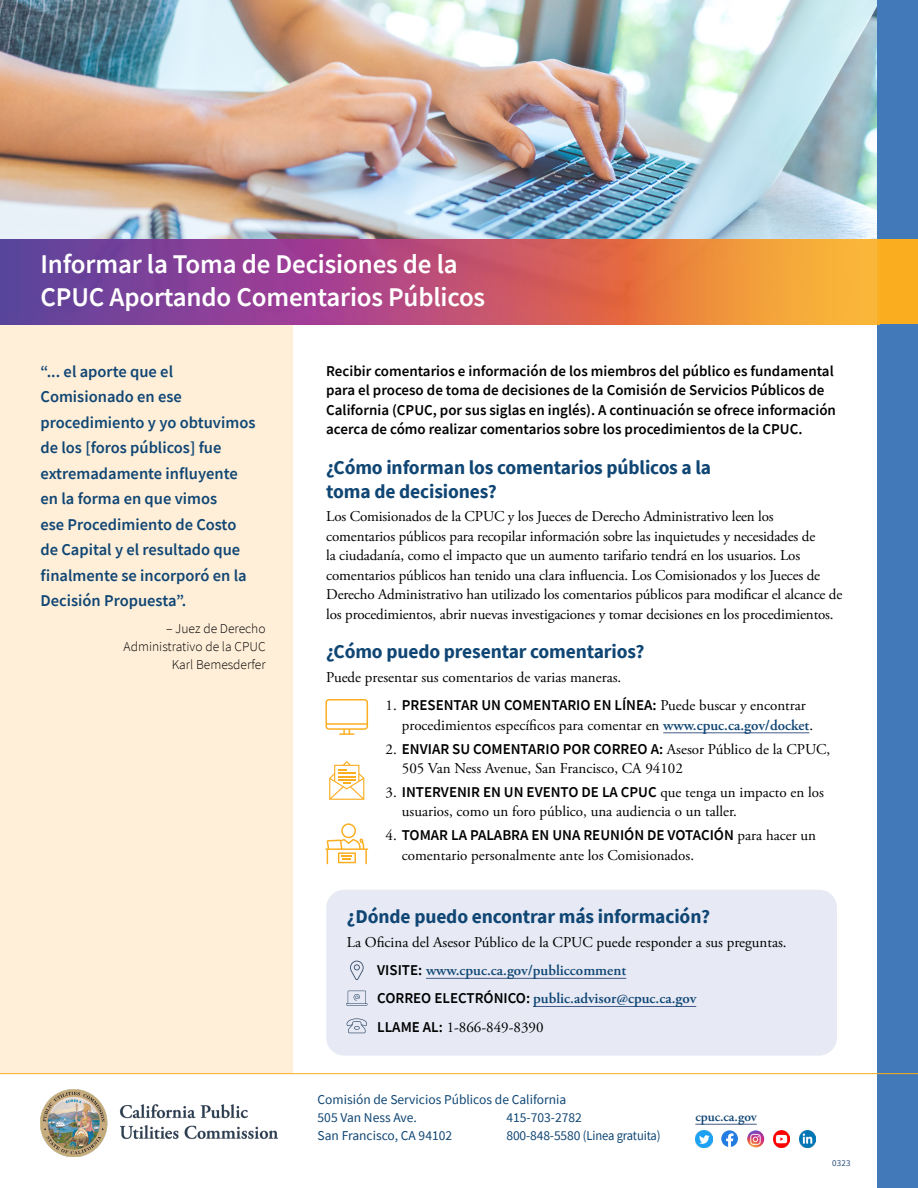
<style>
.page{position:relative;width:918px;height:1188px;background:#fff}
.page>*{position:absolute;margin:0;border:0;box-sizing:border-box;transform-origin:0 0}
.t1{font:600 27px/33px "Source Sans Pro";letter-spacing:-.005em;color:#fff}
.Subhead1{font:700 19.5px/24px "Source Sans Pro";letter-spacing:-.005em;color:#104674}
.sidebar{font:600 16.5px/25.5px "Source Sans Pro";color:#104674}
.body_copy{font:15px/19.5px "Adobe Garamond Pro";letter-spacing:-.01em;color:#000}
.body_copy_bullets{font:15px/19.5px "Adobe Garamond Pro";color:#000}
.sidebar-2{font:600 15px/19.5px "Source Sans Pro";color:#000}
.body_copy-2{font:600 15px "Adobe Garamond Pro";color:#104674}
.body_copy-3{font:13.5px/18px "Source Sans Pro";color:#104674}
.sidebar-3{font:300 13.5px/18px "Source Sans Pro";color:#000;text-align:right}
.body_copy-4{font:600 13.5px "Adobe Garamond Pro";color:#104674}
.t2{font:9px "Source Sans Pro";color:#2e517d}
.s1{font-family:"Source Sans Pro";font-weight:600}
.s2{font-weight:600;color:#104674}
.s3{font-family:"Source Sans Pro";color:#000}
</style>
<div class="page">
<img style="left:0;top:0;width:878px;height:239px">
<div style="left:326px;top:890px;width:511px;height:166px;background:#e7eaf5;border-radius:18px"></div>
<div style="left:0;top:313px;width:292px;height:760px;background:#ffefd9"></div>
<div style="left:878px;top:0;width:40px;height:1188px;background:#427ab9"></div>
<div style="left:878px;top:239px;width:40px;height:85px;background:#fbad20"></div>
<hr style="left:663px;top:733px;width:146px;height:1px;background:#445d86">
<svg style="left:347px;top:1018px;width:20px;height:15px"></svg>
<svg style="left:346px;top:991px;width:22px;height:15px"></svg>
<svg style="left:350px;top:961px;width:14px;height:19px"></svg>
<svg style="left:325px;top:823px;width:43px;height:41px"></svg>
<svg style="left:325px;top:699px;width:43px;height:36px"></svg>
<svg style="left:329px;top:761px;width:35px;height:39px"></svg>
<svg style="left:0;top:239px;width:878px;height:85px;background:#b7606e"></svg>
<hr style="left:0;top:1073px;width:918px;height:1px;background:#fbad20">
<hr style="left:426px;top:978px;width:200px;height:1px;background:#445d86">
<hr style="left:533px;top:1006px;width:163px;height:1px;background:#445d86">
<hr style="left:695px;top:1124px;width:62px;height:1px;background:#445d86">
<img style="left:40px;top:1090px;width:237px;height:67px">
<svg style="left:721px;top:1130px;width:17px;height:17px"></svg>
<img style="left:695px;top:1130px;width:17px;height:17px">
<img style="left:773px;top:1130px;width:17px;height:17px">
<img style="left:799px;top:1130px;width:17px;height:17px">
<img style="left:747px;top:1130px;width:17px;height:18px;border-radius:9px">
<h1 class="t1" style="left:40px;top:247px;width:446px">Informar la Toma de Decisiones de la<br>CPUC Aportando Comentarios Públicos</h1>
<p class="sidebar" style="left:40px;top:358px;width:216px">“... el aporte que el<br>Comisionado en ese procedimiento y yo obtuvimos de los [foros públicos] fue extremadamente influyente en la forma en que vimos<br>ese Procedimiento de Costo de Capital y el resultado que finalmente se incorporó en la<br>Decisión Propuesta”.</p>
<p class="sidebar-3" style="left:124px;top:620px;width:144px">– Juez de Derecho<br>Administrativo de la CPUC<br>Karl Bemesderfer</p>
<p class="sidebar-2" style="left:326px;top:361px;width:511px">Recibir comentarios e información de los miembros del público es fundamental para el proceso de toma de decisiones de la Comisión de Servicios Públicos de California (CPUC, por sus siglas en inglés). A continuación se ofrece información acerca de cómo realizar comentarios sobre los procedimientos de la CPUC.</p>
<h1 class="Subhead1" style="left:326px;top:455px;width:386px">¿Cómo informan los comentarios públicos a la toma de decisiones?</h1>
<p class="body_copy" style="left:326px;top:507px;width:518px">Los Comisionados de la CPUC y los Jueces de Derecho Administrativo leen los comentarios públicos para recopilar información sobre las inquietudes y necesidades de<br>la ciudadanía, como el impacto que un aumento tarifario tendrá en los usuarios. Los comentarios públicos han tenido una clara influencia. Los Comisionados y los Jueces de Derecho Administrativo han utilizado los comentarios públicos para modificar el alcance de los procedimientos, abrir nuevas investigaciones y tomar decisiones en los procedimientos.</p>
<h1 class="Subhead1" style="left:326px;top:640px;width:320px">¿Cómo puedo presentar comentarios?</h1>
<p class="body_copy" style="left:326px;top:668px;width:297px">Puede presentar sus comentarios de varias maneras.</p>
<p class="body_copy_bullets" style="left:402px;top:696px;width:413px;text-indent:-16px">1. <span class="s1">PRESENTAR UN COMENTARIO EN LÍNEA:</span> Puede buscar y encontrar procedimientos específicos para comentar en <span class="s2">www.cpuc.ca.gov/docket</span>.</p>
<p class="body_copy_bullets" style="left:402px;top:740px;width:430px;text-indent:-16px">2. <span class="s1">ENVIAR SU COMENTARIO POR CORREO A:</span> Asesor Público de la CPUC,<br>505 Van Ness Avenue, San Francisco, CA 94102</p>
<p class="body_copy_bullets" style="left:402px;top:783px;width:424px;text-indent:-16px">3. <span class="s1">INTERVENIR EN UN EVENTO DE LA CPUC</span> que tenga un impacto en los usuarios, como un foro público, una audiencia o un taller.</p>
<p class="body_copy_bullets" style="left:402px;top:826px;width:416px;text-indent:-16px">4. <span class="s1">TOMAR LA PALABRA EN UNA REUNIÓN DE VOTACIÓN</span> para hacer un comentario personalmente ante los Comisionados.</p>
<h1 class="Subhead1" style="left:347px;top:905px;width:365px">¿Dónde puedo encontrar más información?</h1>
<p class="body_copy" style="left:347px;top:933px;width:441px">La Oficina del Asesor Público de la CPUC puede responder a sus preguntas.</p>
<p class="body_copy-2" style="left:377px;top:962px;width:250px"><span class="s3">VISITE:</span> www.cpuc.ca.gov/publiccomment</p>
<p class="body_copy-2" style="left:377px;top:990px;width:321px"><span class="s3">CORREO ELECTRÓNICO:</span> public.advisor@cpuc.ca.gov</p>
<p class="body_copy" style="left:377px;top:1018px;width:168px"><span class="s1">LLAME AL:</span> 1-866-849-8390</p>
<p class="body_copy-3" style="left:318px;top:1090px;width:250px">Comisión de Servicios Públicos de California</p>
<p class="body_copy-3" style="left:318px;top:1108px;width:136px">505 Van Ness Ave.<br>San Francisco, CA 94102</p>
<p class="body_copy-3" style="left:506px;top:1108px;width:156px">415-703-2782<br>800-848-5580 (Linea gratuita)</p>
<p class="body_copy-4" style="left:695px;top:1109px;width:63px">cpuc.ca.gov</p>
<p class="t2" style="left:832px;top:1157px;width:20px">0323</p>
</div>
